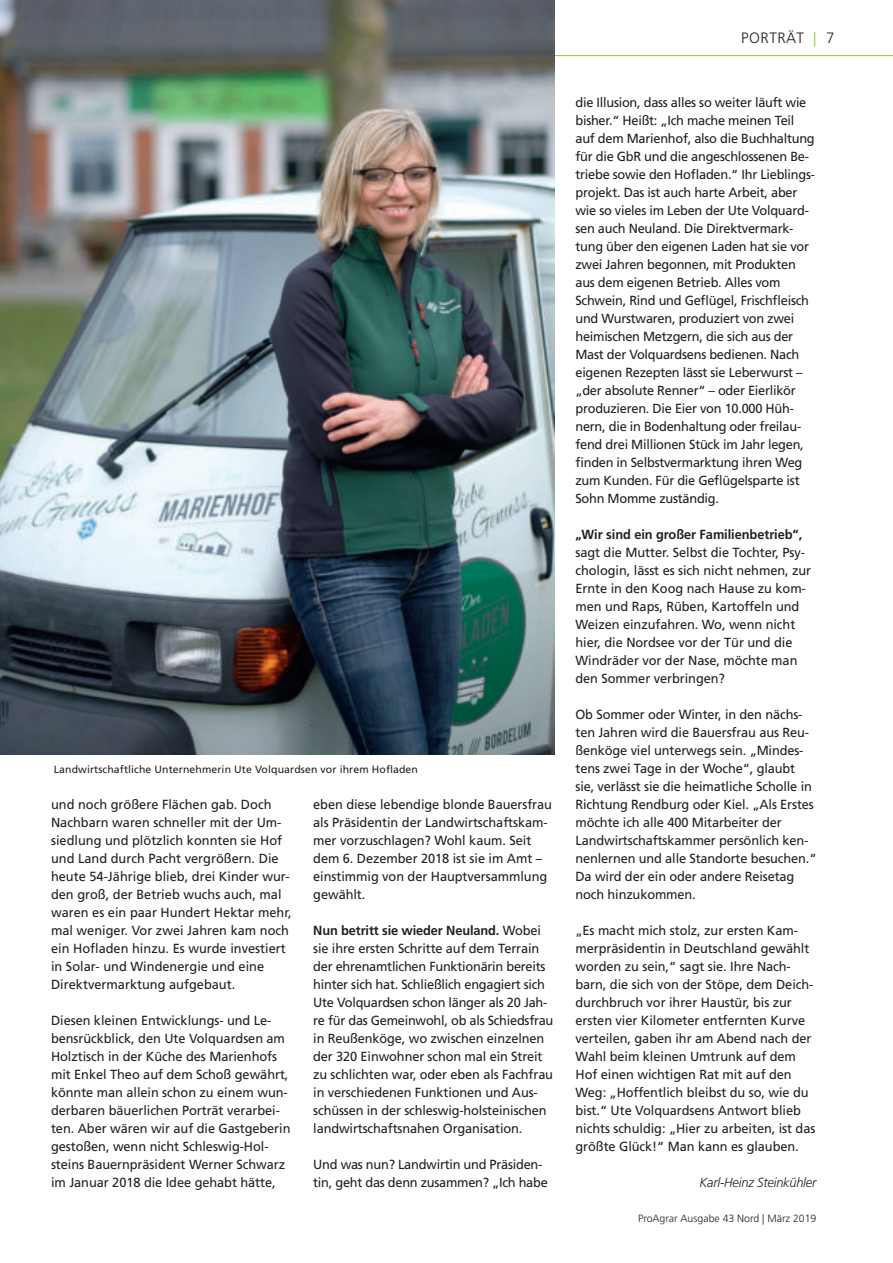
<style>
.page{position:relative;width:893px;height:1263px;background:#fff}
.page>*{position:absolute;margin:0;border:0;box-sizing:border-box;transform-origin:0 0}
.t1{font:300 15px "Frutiger LT";letter-spacing:.03em;color:#231f20}
.t2{font:300 15px "Frutiger LT";color:#92c73d}
.t3{font:13.2px/18px "Frutiger LT";letter-spacing:-.01em;color:#231f20}
.t4{font:700 13.2px "Frutiger LT";letter-spacing:-.005em;color:#231f20}
.t5{font:italic 300 13.2px "Frutiger LT";letter-spacing:-.015em;color:#231f20}
.t6{font:10.5px "Frutiger LT";letter-spacing:.01em;color:#231f20}
.t7{font:300 10.5px "Frutiger LT";color:#231f20}
.s1{font-weight:700}
.s2{color:#231f20}
</style>
<div class="page">
<hr style="left:0;top:55px;width:893px;height:1px;background:#92c73d">
<img style="left:0;top:1px;width:554px;height:754px">
<p class="t6" style="left:54px;top:764px;width:366px">Landwirtschaftliche Unternehmerin Ute Volquardsen vor ihrem Hofladen</p>
<p class="t3" style="left:51px;top:796px;width:242px">und noch größere Flächen gab. Doch Nachbarn waren schneller mit der Um&shy;siedlung und plötzlich konnten sie Hof und Land durch Pacht vergrößern. Die heute 54-Jährige blieb, drei Kinder wur&shy;den groß, der Betrieb wuchs auch, mal waren es ein paar Hundert Hektar mehr, mal weniger. Vor zwei Jahren kam noch ein Hofladen hinzu. Es wurde investiert in Solar- und Windenergie und eine Direktvermarktung aufgebaut.</p>
<p class="t3" style="left:51px;top:1012px;width:241px">Diesen kleinen Entwicklungs- und Le&shy;bensrückblick, den Ute Volquardsen am Holztisch in der Küche des Marienhofs mit Enkel Theo auf dem Schoß gewährt, könnte man allein schon zu einem wun&shy;derbaren bäuerlichen Porträt verarbei&shy;ten. Aber wären wir auf die Gastgeberin gestoßen, wenn nicht Schleswig-Hol&shy;steins Bauernpräsident Werner Schwarz im Januar 2018 die Idee gehabt hätte,</p>
<p class="t3" style="left:313px;top:796px;width:240px">eben diese lebendige blonde Bauersfrau als Präsidentin der Landwirtschaftskam&shy;mer vorzuschlagen? Wohl kaum. Seit dem 6. Dezember 2018 ist sie im Amt – einstimmig von der Hauptversammlung gewählt.</p>
<p class="t3" style="left:313px;top:922px;width:242px"><span class="s1">Nun betritt sie wieder Neuland.</span> Wobei sie ihre ersten Schritte auf dem Terrain der ehrenamtlichen Funktionärin bereits hinter sich hat. Schließlich engagiert sich Ute Volquardsen schon länger als 20 Jah&shy;re für das Gemeinwohl, ob als Schiedsfrau in Reußenköge, wo zwischen einzelnen der 320 Einwohner schon mal ein Streit zu schlichten war, oder eben als Fachfrau in verschiedenen Funktionen und Aus&shy;schüssen in der schleswig-holsteinischen landwirtschaftsnahen Organisation.</p>
<p class="t3" style="left:313px;top:1156px;width:236px">Und was nun? Landwirtin und Präsiden&shy;tin, geht das denn zusammen? „Ich habe</p>
<p class="t1" style="left:741px;top:30px;width:64px">PORTRÄT</p>
<p class="t2" style="left:813px;top:30px;width:23px">| <span class="s2">7</span></p>
<p class="t3" style="left:575px;top:94px;width:241px">die Illusion, dass alles so weiter läuft wie bisher.“ Heißt: „Ich mache meinen Teil auf dem Marienhof, also die Buchhaltung für die GbR und die angeschlossenen Be&shy;triebe sowie den Hofladen.“ Ihr Lieblings&shy;projekt. Das ist auch harte Arbeit, aber wie so vieles im Leben der Ute Volquard&shy;sen auch Neuland. Die Direktvermark&shy;tung über den eigenen Laden hat sie vor zwei Jahren begonnen, mit Produkten aus dem eigenen Betrieb. Alles vom Schwein, Rind und Geflügel, Frischfleisch und Wurstwaren, produziert von zwei heimischen Metzgern, die sich aus der Mast der Volquardsens bedienen. Nach eigenen Rezepten lässt sie Leberwurst – „der absolute Renner“ – oder Eierlikör produzieren. Die Eier von 10.000 Hüh&shy;nern, die in Bodenhaltung oder freilau&shy;fend drei Millionen Stück im Jahr legen, finden in Selbstvermarktung ihren Weg zum Kunden. Für die Geflügelsparte ist Sohn Momme zuständig.</p>
<p class="t4" style="left:575px;top:527px;width:228px">„Wir sind ein großer Familienbetrieb“,</p>
<p class="t3" style="left:575px;top:544px;width:237px">sagt die Mutter. Selbst die Tochter, Psy&shy;chologin, lässt es sich nicht nehmen, zur Ernte in den Koog nach Hause zu kom&shy;men und Raps, Rüben, Kartoffeln und Weizen einzufahren. Wo, wenn nicht hier, die Nordsee vor der Tür und die Windräder vor der Nase, möchte man den Sommer verbringen?</p>
<p class="t3" style="left:575px;top:706px;width:242px">Ob Sommer oder Winter, in den nächs&shy;ten Jahren wird die Bauersfrau aus Reu&shy;ßenköge viel unterwegs sein. „Mindes&shy;tens zwei Tage in der Woche“, glaubt sie, verlässt sie die heimatliche Scholle in Richtung Rendburg oder Kiel. „Als Erstes möchte ich alle 400 Mitarbeiter der Landwirtschaftskammer persönlich ken&shy;nenlernen und alle Standorte besuchen.“ Da wird der ein oder andere Reisetag noch hinzukommen.</p>
<p class="t3" style="left:575px;top:922px;width:241px">„Es macht mich stolz, zur ersten Kam&shy;merpräsidentin in Deutschland gewählt worden zu sein,“ sagt sie. Ihre Nach&shy;barn, die sich von der Stöpe, dem Deich&shy;durchbruch vor ihrer Haustür, bis zur ersten vier Kilometer entfernten Kurve verteilen, gaben ihr am Abend nach der Wahl beim kleinen Umtrunk auf dem Hof einen wichtigen Rat mit auf den Weg: „Hoffentlich bleibst du so, wie du bist.“ Ute Volquardsens Antwort blieb nichts schuldig: „Hier zu arbeiten, ist das größte Glück!“ Man kann es glauben.</p>
<p class="t5" style="left:699px;top:1177px;width:118px">Karl-Heinz Steinkühler</p>
<p class="t7" style="left:638px;top:1213px;width:180px">ProAgrar Ausgabe 43 Nord | März 2019</p>
</div>
